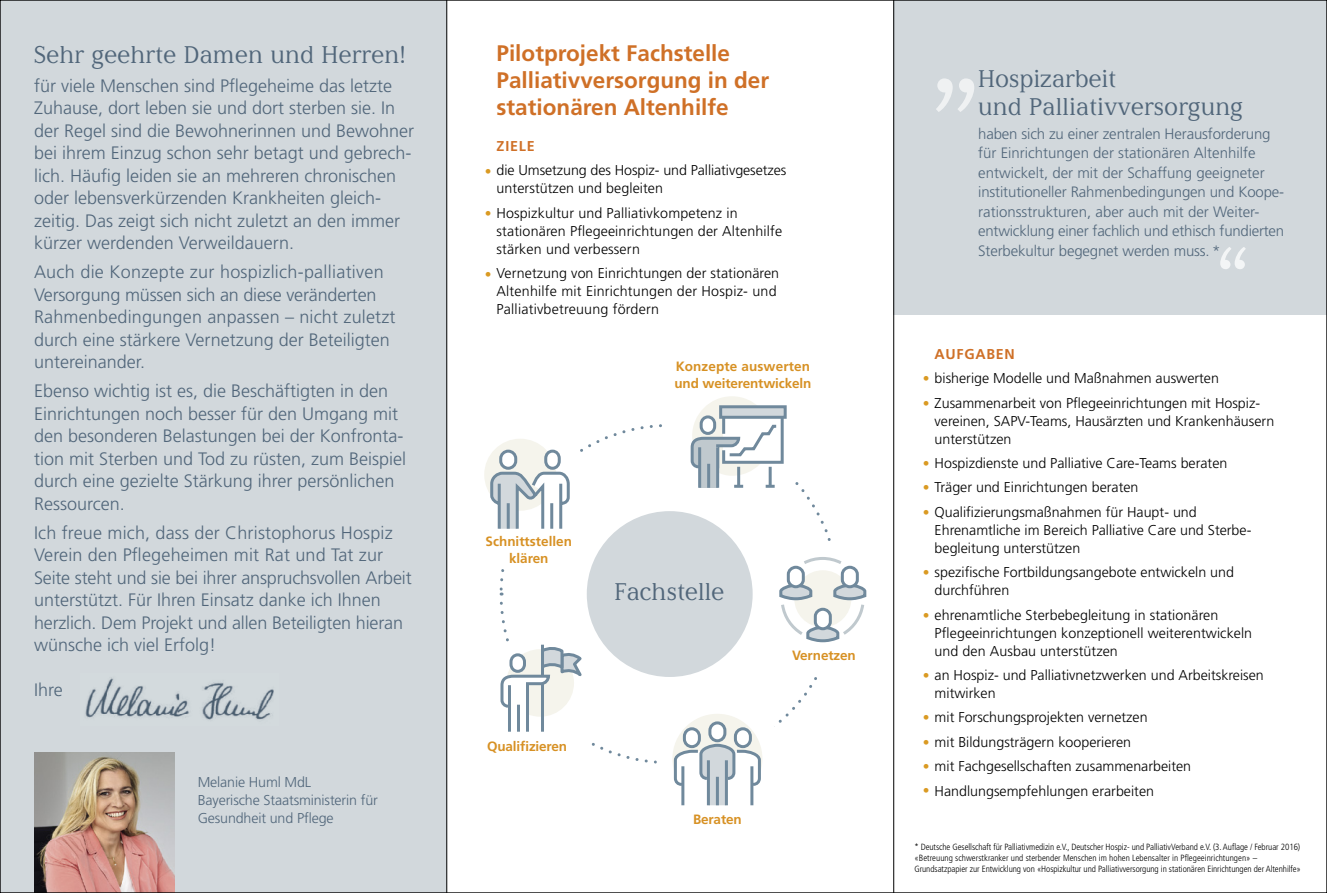
<style>
.page{position:relative;width:1327px;height:893px;background:#fff}
.page>*{position:absolute;margin:0;border:0;box-sizing:border-box;transform-origin:0 0}
.t1{font:135px "Liebling";color:#fff}
.t2{font:90px "Liebling";color:#fff}
.t3{font:24.75px/28.5px "Liebling";letter-spacing:.015em;color:#51667a}
.t4{font:700 22.5px/27px "Frutiger";color:#cf7027}
.t5{font:300 18px/22.5px "Frutiger";color:#51667a}
.t6{font:300 15px/19.5px "Frutiger";letter-spacing:-.01em;color:#51667a}
.t7{font:300 14.25px/18px "Frutiger";color:#000}
.t8{font:300 14.25px/18px "Frutiger";letter-spacing:-.01em;color:#51667a}
.t9{font:700 14.25px "Frutiger";letter-spacing:.05em;color:#cf7027}
.t10{font:700 13.5px/16.5px "Frutiger";letter-spacing:-.01em;color:#d79124}
.t11{font:300 condensed 9px/11.2px "Frutiger";letter-spacing:-.005em;color:#000}
.s1{font-size:13.5px;color:#da9a23}
</style>
<div class="page">
<div style="left:893px;top:0;width:434px;height:315px;background:#d2d8dc"></div>
<div style="left:0;top:0;width:446px;height:893px;background:#d2d8dc"></div>
<img style="left:34px;top:753px;width:140px;height:138px">
<div style="left:692px;top:396px;width:79px;height:80px;background:#f5f4ec;border-radius:50%"></div>
<div style="left:719px;top:405px;width:67px;height:14px;background:#d2d8dc;border:3px solid #70899c"></div>
<img style="left:85px;top:678px;width:189px;height:42px">
<div style="left:484px;top:439px;width:72px;height:72px;background:#f5f4ec;border-radius:50%"></div>
<svg style="left:489px;top:411px;width:378px;height:395px"></svg>
<hr style="left:893px;top:0;width:1px;height:893px;background:#000">
<hr style="left:446px;top:0;width:1px;height:893px;background:#000">
<h3 class="t3" style="left:34px;top:41px;width:373px">Sehr geehrte Damen und Herren!</h3>
<p class="t5" style="left:34px;top:74px;width:382px">für viele Menschen sind Pflegeheime das letzte Zuhause, dort leben sie und dort sterben sie. In der Regel sind die Bewohnerinnen und Bewohner bei ihrem Einzug schon sehr betagt und gebrech&shy;lich. Häufig leiden sie an mehreren chronischen oder lebensverkürzenden Krankheiten gleich&shy;zeitig. Das zeigt sich nicht zuletzt an den immer kürzer werdenden Verweildauern.</p>
<p class="t5" style="left:34px;top:261px;width:363px">Auch die Konzepte zur hospizlich-palliativen Versorgung müssen sich an diese veränderten Rahmenbedingungen anpassen – nicht zuletzt durch eine stärkere Vernetzung der Beteiligten untereinander.</p>
<p class="t5" style="left:34px;top:380px;width:374px">Ebenso wichtig ist es, die Beschäftigten in den Einrichtungen noch besser für den Umgang mit den besonderen Belastungen bei der Konfronta&shy;tion mit Sterben und Tod zu rüsten, zum Beispiel durch eine gezielte Stärkung ihrer persönlichen Ressourcen.</p>
<p class="t5" style="left:34px;top:521px;width:379px">Ich freue mich, dass der Christophorus Hospiz Verein den Pflegeheimen mit Rat und Tat zur Seite steht und sie bei ihrer anspruchsvollen Arbeit unterstützt. Für Ihren Einsatz danke ich Ihnen herzlich. Dem Projekt und allen Beteiligten hieran wünsche ich viel Erfolg!</p>
<p class="t5" style="left:34px;top:678px;width:30px">Ihre</p>
<p class="t8" style="left:198px;top:773px;width:182px">Melanie Huml MdL<br>Bayerische Staatsministerin für<br>Gesundheit und Pflege</p>
<h3 class="t4" style="left:496px;top:40px;width:274px">Pilotprojekt Fachstelle<br>Palliativversorgung in der stationären Altenhilfe</h3>
<p class="t9" style="left:496px;top:138px;width:40px">ZIELE</p>
<p class="t7" style="left:496px;top:162px;width:291px;text-indent:-12px"><span class="s1">•</span> die Umsetzung des Hospiz- und Palliativgesetzes unterstützen und begleiten</p>
<p class="t7" style="left:496px;top:204px;width:287px;text-indent:-12px"><span class="s1">•</span> Hospizkultur und Palliativkompetenz in stationären Pflegeeinrichtungen der Altenhilfe stärken und verbessern</p>
<p class="t7" style="left:496px;top:264px;width:284px;text-indent:-12px"><span class="s1">•</span> Vernetzung von Einrichtungen der stationären<br>Altenhilfe mit Einrichtungen der Hospiz- und<br>Palliativbetreuung fördern</p>
<p class="t10" style="left:674px;top:358px;width:138px">Konzepte auswerten und weiterentwickeln</p>
<p class="t10" style="left:486px;top:533px;width:88px;text-align:center">Schnittstellen klären</p>
<h3 class="t3" style="left:614px;top:578px;width:111px">Fachstelle</h3>
<p class="t10" style="left:487px;top:738px;width:82px">Qualifizieren</p>
<p class="t10" style="left:693px;top:811px;width:50px">Beraten</p>
<p class="t10" style="left:792px;top:647px;width:65px">Vernetzen</p>
<h3 class="t3" style="left:978px;top:65px;width:266px">Hospizarbeit<br>und Palliativversorgung</h3>
<p class="t6" style="left:978px;top:124px;width:307px">haben sich zu einer zentralen Herausforderung für Einrichtungen der stationären Altenhilfe entwickelt, der mit der Schaffung geeigneter institutioneller Rahmenbedingungen und Koope&shy;rationsstrukturen, aber auch mit der Weiter&shy;entwicklung einer fachlich und ethisch fundierten Sterbekultur begegnet werden muss. *</p>
<h1 class="t1" style="left:927px;top:-21px;width:56px">„</h1>
<h2 class="t2" style="left:1214px;top:232px;width:38px">“</h2>
<p class="t9" style="left:934px;top:346px;width:82px">AUFGABEN</p>
<p class="t7" style="left:923px;top:369px;width:297px"><span class="s1">•</span> bisherige Modelle und Maßnahmen auswerten</p>
<p class="t7" style="left:923px;top:394px;width:339px"><span class="s1">•</span> Zusammenarbeit von Pflegeeinrichtungen mit Hospiz-</p>
<p class="t7" style="left:934px;top:412px;width:341px">vereinen, SAPV-Teams, Hausärzten und Krankenhäusern unterstützen</p>
<p class="t7" style="left:923px;top:454px;width:306px"><span class="s1">•</span> Hospizdienste und Palliative Care-Teams beraten</p>
<p class="t7" style="left:923px;top:478px;width:217px"><span class="s1">•</span> Träger und Einrichtungen beraten</p>
<p class="t7" style="left:923px;top:503px;width:275px"><span class="s1">•</span> Qualifizierungsmaßnahmen für Haupt- und</p>
<p class="t7" style="left:934px;top:521px;width:317px">Ehrenamtliche im Bereich Palliative Care und Sterbe&shy;begleitung unterstützen</p>
<p class="t7" style="left:934px;top:581px;width:76px">durchführen</p>
<p class="t7" style="left:934px;top:624px;width:319px">Pflegeeinrichtungen konzeptionell weiterentwickeln und den Ausbau unterstützen</p>
<p class="t7" style="left:934px;top:684px;width:62px">mitwirken</p>
<p class="t7" style="left:923px;top:563px;width:313px"><span class="s1">•</span> spezifische Fortbildungsangebote entwickeln und</p>
<p class="t7" style="left:923px;top:606px;width:297px"><span class="s1">•</span> ehrenamtliche Sterbebegleitung in stationären</p>
<p class="t7" style="left:923px;top:666px;width:342px"><span class="s1">•</span> an Hospiz- und Palliativnetzwerken und Arbeitskreisen</p>
<p class="t7" style="left:923px;top:708px;width:226px"><span class="s1">•</span> mit Forschungsprojekten vernetzen</p>
<p class="t7" style="left:923px;top:733px;width:210px"><span class="s1">•</span> mit Bildungsträgern kooperieren</p>
<p class="t7" style="left:923px;top:757px;width:270px"><span class="s1">•</span> mit Fachgesellschaften zusammenarbeiten</p>
<p class="t7" style="left:923px;top:781px;width:233px"><span class="s1">•</span> Handlungsempfehlungen erarbeiten</p>
<p class="t11" style="left:914px;top:841px;width:388px">* Deutsche Gesellschaft für Palliativmedizin e.V., Deutscher Hospiz- und PalliativVerband e.V. (3. Auflage / Februar 2016) «Betreuung schwerstkranker und sterbender Menschen im hohen Lebensalter in Pflegeeinrichtungen» –<br>Grundsatzpapier zur Entwicklung von «Hospizkultur und Palliativversorgung in stationären Einrichtungen der Altenhilfe»</p>
</div>
